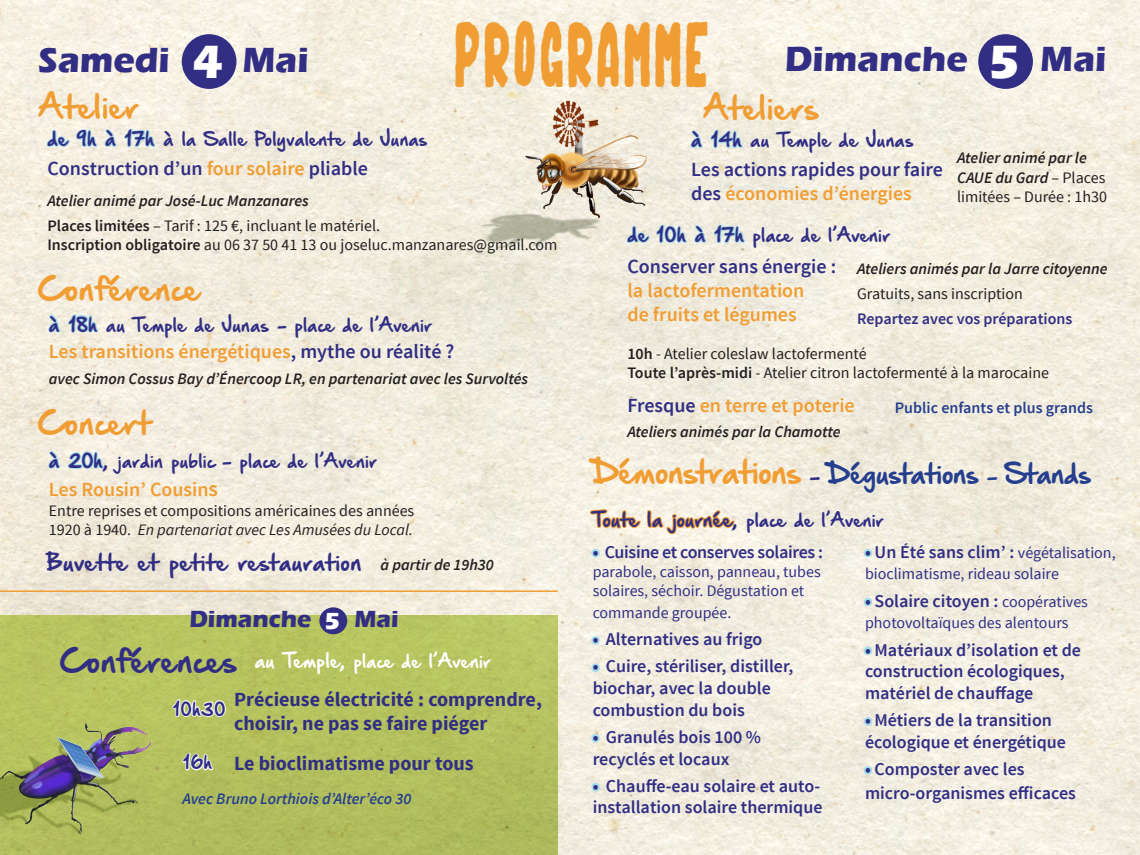
<style>
.page{position:relative;width:1140px;height:855px;background:#fff}
.page>*{position:absolute;margin:0;border:0;box-sizing:border-box;transform-origin:0 0}
.t1{font:86.4px "BADSPIRIT";letter-spacing:.1em;color:#f09e34;scale:.56 1}
.t2{font:700 48px "Eras ITC";color:#fff}
.t3{font:700 36px "Eras ITC";color:#312e84}
.t4{font:28px "Hand Of Sean Demo";color:#f09e34}
.t5{font:28px "Hand Of Sean Demo";color:#312e84}
.t6{font:24px "Hand Of Sean Demo";letter-spacing:-.03em;color:#253f8e}
.t7{font:700 24px "Eras ITC";color:#312e84}
.t8{font:700 24px "Eras ITC";color:#fff}
.t9{font:600 20px "Source Sans Pro";color:#f09e34}
.t10{font:600 20px/24px "Source Sans Pro";color:#312e84}
.t11{font:700 20px/24px "Source Sans Pro";color:#312e84}
.t12{font:20px "Hand Of Sean Demo";color:#312e84}
.t13{font:600 18px/21.6px "Source Sans Pro";color:#312e84}
.t14{font:600 18px "Source Sans Pro";letter-spacing:-.02em;color:#312e84}
.t15{font:17px "Hand Of Sean Demo";color:#312e84}
.t16{font:16px "Source Sans Pro";color:#231f20}
.t17{font:italic 600 16px/19.2px "Source Sans Pro";color:#231f20}
.t18{font:16px "Hand Of Sean Demo";color:#312e84}
.t19{font:16px/19.2px "Source Sans Pro";color:#312e84}
.t20{font:italic 16px "Source Sans Pro";color:#231f20}
.t21{font:italic 600 16px "Source Sans Pro";color:#253f8e}
.t22{font:600 16px "Source Sans Pro";color:#312e84}
.t23{font:600 16px "Source Sans Pro";color:#253f8e}
.t24{font:16px "Hand Of Sean Demo";color:#fff}
.s1{font-size:17px}
.s2{font-weight:400;font-style:normal}
.s3{color:#f09e34}
.s4{font-weight:600}
.s5{color:#312e84}
.s6{font-size:22px}
.s7{font-size:28px;color:#f09e34}
.s8{font-size:18px;color:#312e84}
.s9{font-size:18px}
.s10{font-size:16px}
.s11{font-style:normal}
.s12{font-weight:400;font-size:16px}
</style>
<div class="page">
<img style="left:0;top:0;width:1140px;height:855px">
<img style="left:0;top:615px;width:557px;height:240px">
<img style="left:476px;top:100px;width:179px;height:182px">
<img style="left:0;top:658px;width:173px;height:191px">
<div style="left:182px;top:34px;width:54px;height:55px;background:#312e84;border-radius:50%"></div>
<svg style="left:46px;top:101px;width:111px;height:65px;background:#ecece2"></svg>
<svg style="left:47px;top:305px;width:53px;height:29px;background:#dce8e1"></svg>
<svg style="left:47px;top:441px;width:59px;height:37px;background:#e2eae2"></svg>
<div style="left:978px;top:34px;width:55px;height:55px;background:#312e84;border-radius:50%"></div>
<svg style="left:689px;top:120px;width:55px;height:30px;background:#dde7e0"></svg>
<svg style="left:625px;top:215px;width:122px;height:47px;background:#e4e9e0"></svg>
<div style="left:319px;top:607px;width:28px;height:27px;background:#312e84;border-radius:50%"></div>
<svg style="left:171px;top:689px;width:56px;height:109px;background:#bfc975"></svg>
<svg style="left:588px;top:433px;width:147px;height:127px;background:#f4ead7"></svg>
<svg style="left:588px;top:633px;width:15px;height:15px"></svg>
<svg style="left:588px;top:660px;width:15px;height:15px"></svg>
<svg style="left:588px;top:730px;width:15px;height:15px"></svg>
<svg style="left:588px;top:779px;width:15px;height:15px"></svg>
<svg style="left:860px;top:545px;width:15px;height:15px"></svg>
<svg style="left:860px;top:594px;width:15px;height:15px"></svg>
<svg style="left:860px;top:643px;width:15px;height:15px"></svg>
<svg style="left:860px;top:714px;width:15px;height:15px"></svg>
<svg style="left:860px;top:762px;width:15px;height:16px"></svg>
<hr style="left:0;top:590px;width:557px;height:2px;background:#f09e34">
<p class="t1" style="left:455px;top:21px;width:453px">PROGRAMME</p>
<p class="t3" style="left:38px;top:39px;width:133px">Samedi</p>
<p class="t2" style="left:192px;top:35px;width:33px">4</p>
<p class="t3" style="left:242px;top:39px;width:68px">Mai</p>
<p class="t4" style="left:38px;top:93px;width:102px">Atelier</p>
<p class="t18" style="left:47px;top:131px;width:382px"><span class="s1">de 9h à 17h</span> à la Salle Polyvalente de Junas</p>
<p class="t3" style="left:784px;top:38px;width:184px">Dimanche</p>
<p class="t2" style="left:988px;top:35px;width:33px">5</p>
<p class="t3" style="left:1040px;top:38px;width:68px">Mai</p>
<p class="t4" style="left:703px;top:94px;width:118px">Ateliers</p>
<p class="t18" style="left:691px;top:132px;width:224px"><span class="s1">à 14h</span> au Temple de Junas</p>
<p class="t17" style="left:957px;top:148px;width:151px">Atelier animé par le<br>CAUE du Gard <span class="s2">– Places limitées – Durée : 1h30</span></p>
<p class="t10" style="left:47px;top:157px;width:322px">Construction d’un <span class="s3">four solaire</span> pliable</p>
<p class="t10" style="left:691px;top:158px;width:253px">Les actions rapides pour faire des <span class="s3">économies d’énergies</span></p>
<p class="t17" style="left:47px;top:191px;width:263px">Atelier animé par José-Luc Manzanares</p>
<p class="t16" style="left:47px;top:216px;width:334px"><span class="s4">Places limitées</span> – Tarif : 125 €, incluant le matériel.</p>
<p class="t16" style="left:47px;top:235px;width:511px"><span class="s4">Inscription obligatoire</span> au 06 37 50 41 13 ou joseluc.manzanares@gmail.com</p>
<p class="t18" style="left:627px;top:227px;width:264px"><span class="s1">de 10h à 17h</span> place de l’Avenir</p>
<p class="t17" style="left:857px;top:259px;width:252px">Ateliers animés par la Jarre citoyenne</p>
<p class="t16" style="left:857px;top:284px;width:167px">Gratuits, sans inscription</p>
<p class="t22" style="left:857px;top:309px;width:217px">Repartez avec vos préparations</p>
<p class="t16" style="left:627px;top:343px;width:241px"><span class="s4">10h</span> - Atelier coleslaw lactofermenté</p>
<p class="t16" style="left:627px;top:363px;width:423px"><span class="s4">Toute l’après-midi</span> - Atelier citron lactofermenté à la marocaine</p>
<p class="t9" style="left:627px;top:392px;width:229px"><span class="s5">Fresque</span> en terre et poterie</p>
<p class="t17" style="left:627px;top:422px;width:215px">Ateliers animés par la Chamotte</p>
<p class="t10" style="left:627px;top:255px;width:210px">Conserver sans énergie :</p>
<p class="t9" style="left:627px;top:278px;width:178px">la lactofermentation</p>
<p class="t9" style="left:627px;top:302px;width:171px">de fruits et légumes</p>
<p class="t4" style="left:38px;top:275px;width:163px">Conférence</p>
<p class="t18" style="left:49px;top:317px;width:385px"><span class="s1">à 18h</span> au Temple de Junas - place de l’Avenir</p>
<p class="t9" style="left:49px;top:338px;width:407px">Les transitions énergétiques<span class="s5">, mythe ou réalité ?</span></p>
<p class="t17" style="left:49px;top:369px;width:481px">avec Simon Cossus Bay d’Énercoop LR, en partenariat avec les Survoltés</p>
<p class="t23" style="left:894px;top:397px;width:200px">Public enfants et plus grands</p>
<p class="t4" style="left:38px;top:409px;width:115px">Concert</p>
<p class="t18" style="left:49px;top:453px;width:330px"><span class="s1">à 20h,</span> jardin public - place de l’Avenir</p>
<p class="t9" style="left:49px;top:477px;width:171px">Les Rousin’ Cousin<span class="s6">s</span></p>
<p class="t6" style="left:592px;top:461px;width:500px"><span class="s7">Démonstrations</span> <span class="s8">-</span> Dégustations <span class="s9">-</span> Stands</p>
<p class="t15" style="left:592px;top:511px;width:292px">Toute la journée, <span class="s10">place de l’Avenir</span></p>
<p class="t14" style="left:592px;top:540px;width:232px">• Cuisine et conserves solaires :</p>
<p class="t19" style="left:592px;top:562px;width:229px">parabole, caisson, panneau, tubes solaires, séchoir. Dégustation et</p>
<p class="t19" style="left:592px;top:603px;width:140px">commande groupée.</p>
<p class="t13" style="left:592px;top:629px;width:171px">• Alternatives au frigo</p>
<p class="t13" style="left:592px;top:656px;width:202px">• Cuire, stériliser, distiller,</p>
<p class="t13" style="left:592px;top:678px;width:180px">biochar, avec la double</p>
<p class="t13" style="left:592px;top:699px;width:154px">combustion du bois</p>
<p class="t13" style="left:592px;top:726px;width:170px">• Granulés bois 100 %</p>
<p class="t13" style="left:592px;top:748px;width:138px">recyclés et locaux</p>
<p class="t13" style="left:592px;top:775px;width:231px">• Chauffe-eau solaire et auto&shy;installation solaire thermique</p>
<p class="t16" style="left:49px;top:500px;width:367px">Entre reprises et compositions américaines des années</p>
<p class="t20" style="left:49px;top:519px;width:365px"><span class="s11">1920 à 1940.</span> En partenariat avec Les Amusées du Local.</p>
<p class="t13" style="left:865px;top:541px;width:252px">• Un Été sans clim’ : <span class="s12">végétalisation,</span></p>
<p class="t19" style="left:865px;top:565px;width:195px">bioclimatisme, rideau solaire</p>
<p class="t13" style="left:865px;top:590px;width:224px">• Solaire citoyen : <span class="s12">coopératives</span></p>
<p class="t19" style="left:865px;top:613px;width:205px">photovoltaïques des alentours</p>
<p class="t13" style="left:865px;top:639px;width:217px">• Matériaux d’isolation et de construction écologiques,</p>
<p class="t13" style="left:865px;top:682px;width:170px">matériel de chauffage</p>
<p class="t13" style="left:865px;top:710px;width:188px">• Métiers de la transition</p>
<p class="t13" style="left:865px;top:731px;width:202px">écologique et énergétique</p>
<p class="t13" style="left:865px;top:758px;width:161px">• Composter avec les</p>
<p class="t13" style="left:865px;top:782px;width:212px">micro-organismes efficaces</p>
<p class="t12" style="left:47px;top:552px;width:317px">Buvette et petite restauration</p>
<p class="t17" style="left:380px;top:554px;width:115px">à partir de 19h30</p>
<p class="t7" style="left:189px;top:605px;width:123px">Dimanche</p>
<p class="t8" style="left:324px;top:607px;width:17px">5</p>
<p class="t7" style="left:354px;top:605px;width:46px">Mai</p>
<p class="t5" style="left:60px;top:646px;width:179px">Conférences</p>
<p class="t24" style="left:255px;top:653px;width:238px"><span class="s1">au Temple,</span> place de l’Avenir</p>
<p class="t11" style="left:234px;top:688px;width:309px">Précieuse électricité : comprendre, choisir, ne pas se faire piéger</p>
<p class="t11" style="left:234px;top:752px;width:241px">Le bioclimatisme pour tous</p>
<p class="t18" style="left:173px;top:701px;width:54px">10h30</p>
<p class="t18" style="left:183px;top:754px;width:31px">16h</p>
<p class="t21" style="left:182px;top:788px;width:230px">Avec Bruno Lorthiois d’Alter’éco 30</p>
</div>
